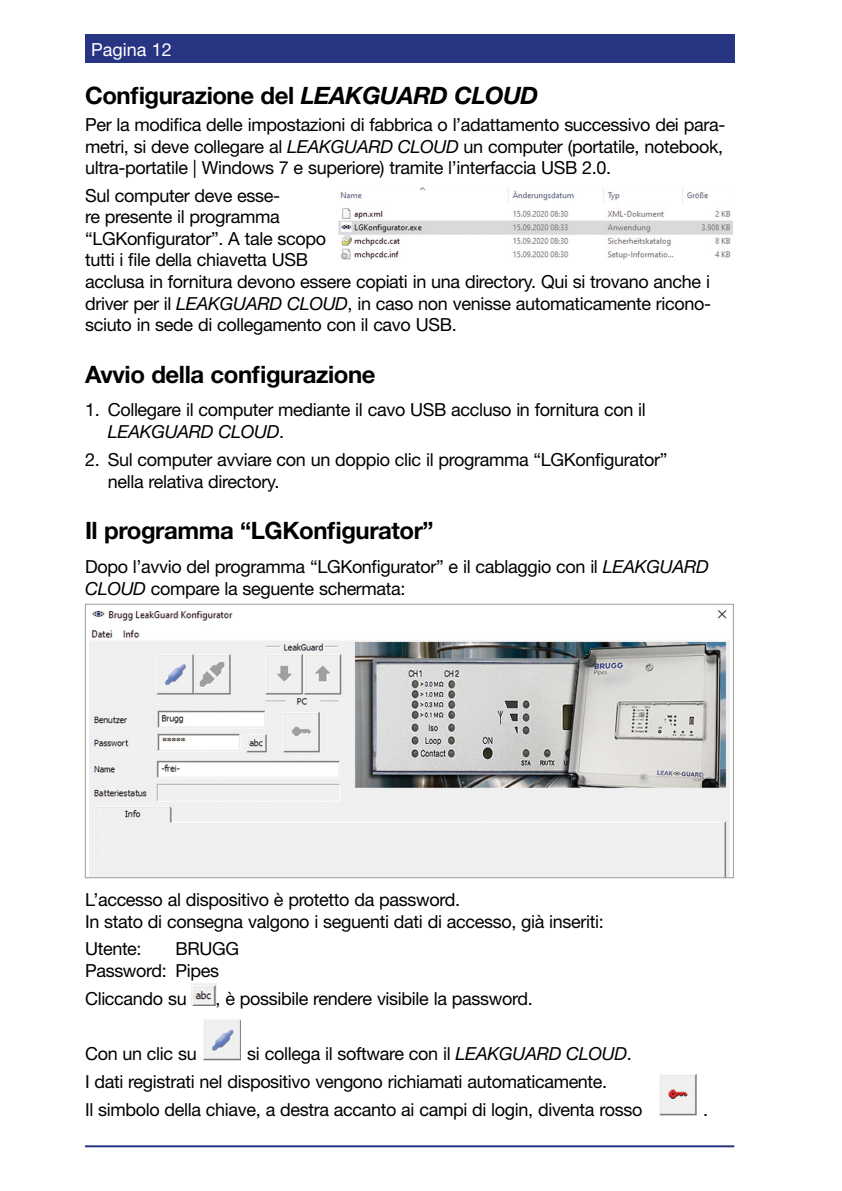
<style>
.page{position:relative;width:842px;height:1191px;background:#fff}
.page>*{position:absolute;margin:0;border:0;box-sizing:border-box;transform-origin:0 0}
.t1{font:700 24px "Helvetica Neue";letter-spacing:-.02em;color:#000}
.t2{font:18px/21.6px "Helvetica Neue";letter-spacing:-.02em;color:#000}
.t3{font:18px "Helvetica Neue";color:#fff}
.s1{font-style:italic}
</style>
<div class="page">
<hr style="left:85px;top:1145px;width:649px;height:2px;background:#283583">
<div style="left:85px;top:34px;width:649px;height:29px;background:#283583"></div>
<img style="left:89px;top:610px;width:641px;height:266px">
<div style="left:85px;top:604px;width:649px;height:274px;border:1px solid #9d9d9c"></div>
<img style="left:192px;top:983px;width:24px;height:22px">
<img style="left:204px;top:1019px;width:36px;height:41px">
<img style="left:659px;top:1075px;width:37px;height:40px">
<img style="left:338px;top:187px;width:395px;height:73px">
<p class="t3" style="left:91px;top:38px;width:82px">Pagina 12</p>
<h1 class="t1" style="left:85px;top:80px;width:455px">Configurazione del <span class="s1">LEAKGUARD CLOUD</span></h1>
<p class="t2" style="left:85px;top:114px;width:642px">Per la modifica delle impostazioni di fabbrica o l’adattamento successivo dei para&shy;metri, si deve collegare al <span class="s1">LEAKGUARD CLOUD</span> un computer (portatile, notebook, ultra-portatile | Windows 7 e superiore) tramite l’interfaccia USB 2.0.</p>
<p class="t2" style="left:85px;top:184px;width:627px">Sul computer deve esse-<br>re presente il programma<br>“LGKonfigurator”. A tale scopo<br>tutti i file della chiavetta USB<br>acclusa in fornitura devono essere copiati in una directory. Qui si trovano anche i driver per il <span class="s1">LEAKGUARD CLOUD</span>, in caso non venisse automaticamente ricono&shy;sciuto in sede di collegamento con il cavo USB.</p>
<h1 class="t1" style="left:85px;top:359px;width:292px">Avvio della configurazione</h1>
<p class="t2" style="left:108px;top:398px;width:540px;text-indent:-23px">1. Collegare il computer mediante il cavo USB accluso in fornitura con il<br><span class="s1">LEAKGUARD CLOUD</span>.</p>
<p class="t2" style="left:108px;top:448px;width:561px;text-indent:-23px">2. Sul computer avviare con un doppio clic il programma “LGKonfigurator” nella relativa directory.</p>
<h1 class="t1" style="left:85px;top:516px;width:350px">Il programma “LGKonfigurator”</h1>
<p class="t2" style="left:85px;top:555px;width:625px">Dopo l’avvio del programma “LGKonfigurator” e il cablaggio con il <span class="s1">LEAKGUARD<br>CLOUD</span> compare la seguente schermata:</p>
<p class="t2" style="left:85px;top:888px;width:520px">L’accesso al dispositivo è protetto da password.<br>In stato di consegna valgono i seguenti dati di accesso, già inseriti:</p>
<p class="t2" style="left:85px;top:938px;width:58px">Utente:</p>
<p class="t2" style="left:85px;top:937px;width:155px;text-indent:90px">BRUGG<br>Password: Pipes</p>
<p class="t2" style="left:85px;top:987px;width:103px">Cliccando su</p>
<p class="t2" style="left:216px;top:987px;width:319px">, è possibile rendere visibile la password.</p>
<p class="t2" style="left:85px;top:1043px;width:113px">Con un clic su</p>
<p class="t2" style="left:85px;top:1040px;width:559px;line-height:27.6px;text-indent:162px">si collega il software con il <span class="s1">LEAKGUARD CLOUD</span>.<br>I dati registrati nel dispositivo vengono richiamati automaticamente.<br>Il simbolo della chiave, a destra accanto ai campi di login, diventa rosso</p>
<p class="t2" style="left:703px;top:1098px;width:7px">.</p>
</div>
